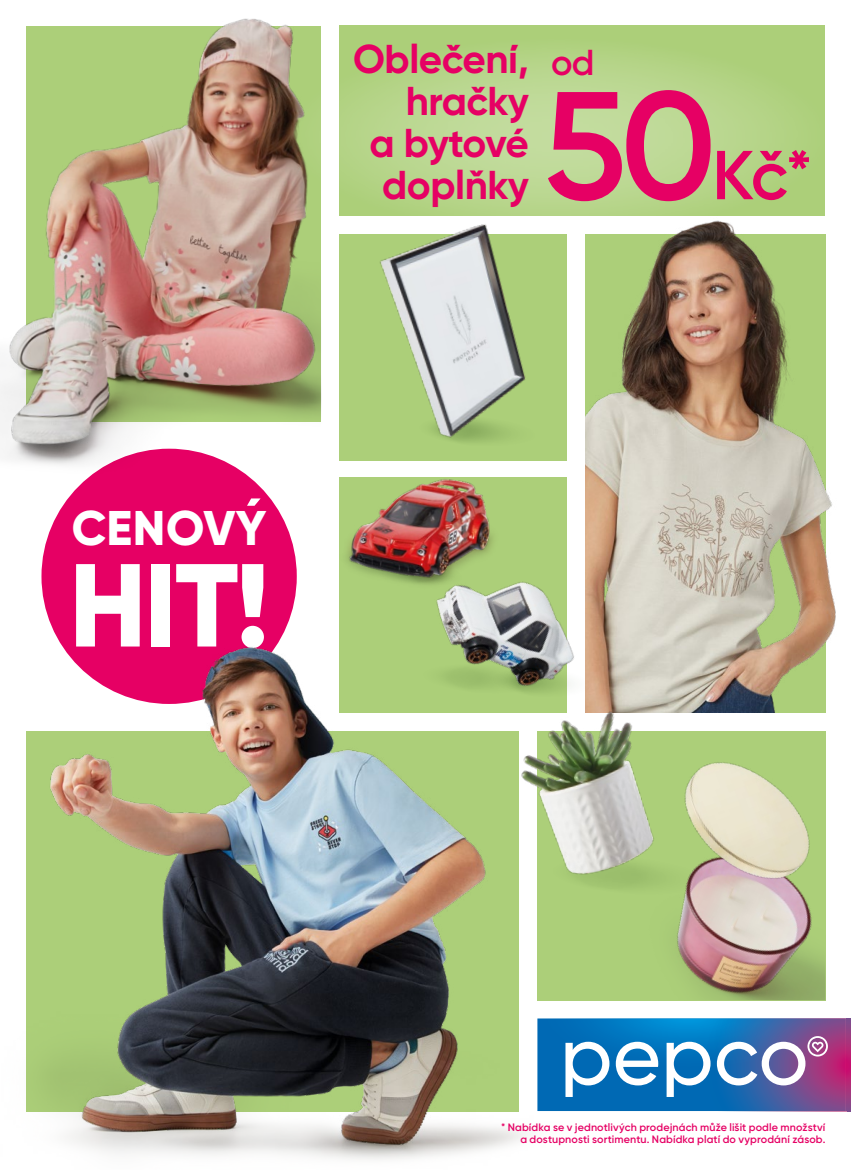
<style>
.page{position:relative;width:851px;height:1170px;background:#fff}
.page>*{position:absolute;margin:0;border:0;box-sizing:border-box;transform-origin:0 0}
.t1{font:800 117.6px "Gilroy";color:#fff}
.t2{font:600 69px "Gilroy";color:#e60064}
.t3{font:800 48.6px "Gilroy";letter-spacing:.01em;color:#fff}
.t4{font:700 40.2px/42px "Gilroy";letter-spacing:-.01em;color:#e60064;text-align:right}
.t5{font:600 36px "Gilroy";color:#e60064}
.t6{font:600 10.8px/12.9px "Gilroy";letter-spacing:.01em;color:#e60064;text-align:right}
.s1{font-size:153px}
</style>
<div class="page">
<div style="left:41px;top:448px;width:256px;height:256px;background:#e60064;border-radius:50%"></div>
<div style="left:339px;top:26px;width:486px;height:190px;background:#accf79"></div>
<div style="left:339px;top:477px;width:228px;height:235px;background:#accf79"></div>
<div style="left:537px;top:731px;width:288px;height:269px;background:#accf79"></div>
<img style="left:0;top:18px;width:321px;height:549px">
<img style="left:585px;top:220px;width:251px;height:492px">
<svg style="left:319px;top:544px;width:2px;height:23px"></svg>
<img style="left:346px;top:479px;width:139px;height:95px">
<img style="left:372px;top:503px;width:275px;height:178px">
<img style="left:276px;top:118px;width:291px;height:354px">
<img style="left:617px;top:939px;width:209px;height:62px">
<img style="left:676px;top:731px;width:150px;height:208px">
<img style="left:595px;top:681px;width:108px;height:213px">
<img style="left:26px;top:614px;width:569px;height:546px">
<svg style="left:537px;top:1018px;width:313px;height:93px;background:#4b7db9"></svg>
<svg style="left:284px;top:38px;width:549px;height:196px"></svg>
<h3 class="t4" style="left:353px;top:38px;width:177px">Oblečení, hračky<br>a bytové doplňky</h3>
<h3 class="t5" style="left:551px;top:40px;width:45px">od</h3>
<h2 class="t2" style="left:543px;top:132px;width:271px"><span class="s1">50</span>Kč*</h2>
<h3 class="t3" style="left:72px;top:497px;width:196px">CENOVY</h3>
<h1 class="t1" style="left:69px;top:531px;width:202px">HIT!</h1>
<p class="t6" style="left:501px;top:1120px;width:326px">* Nabídka se v jednotlivých prodejnách může lišit podle množství a dostupnosti sortimentu. Nabídka platí do vyprodání zásob.</p>
</div>
